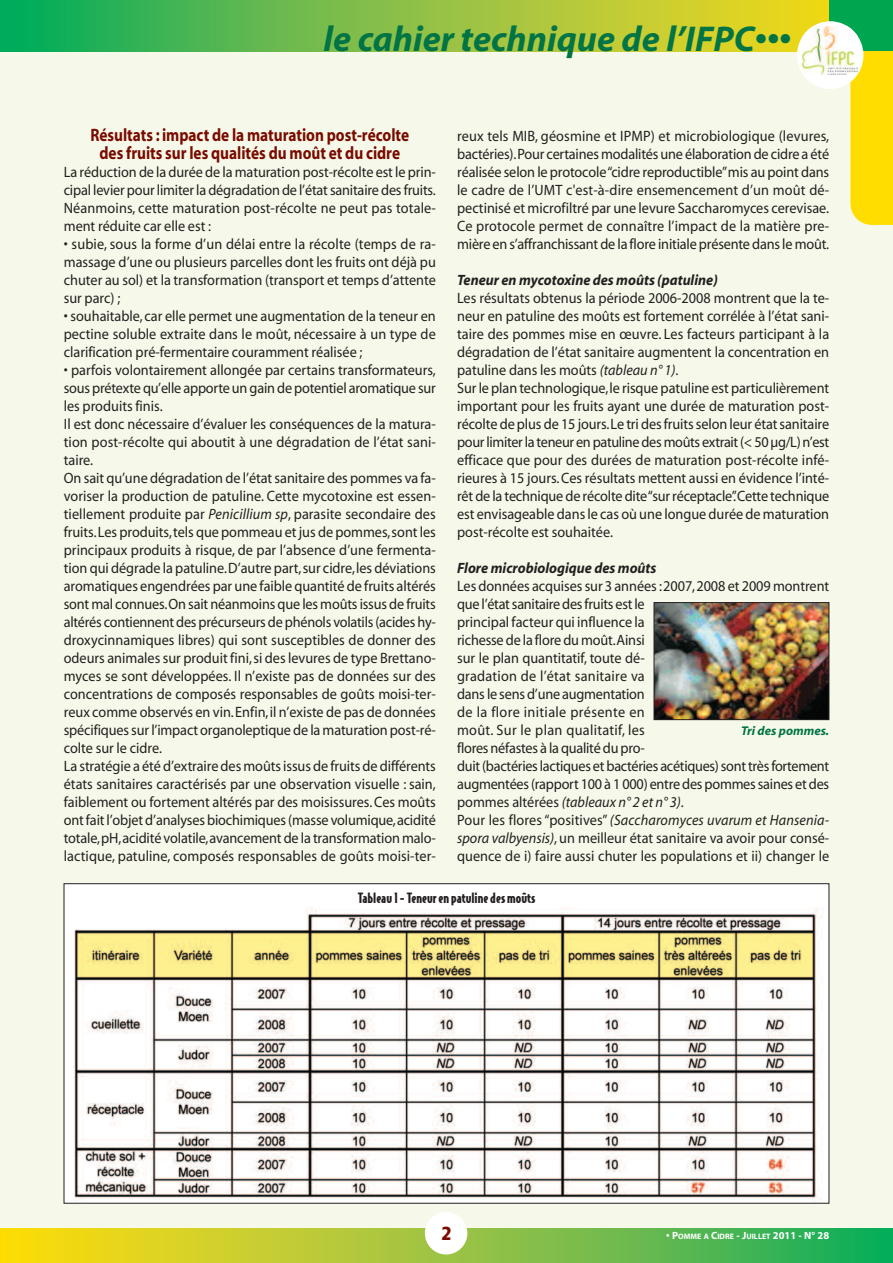
<style>
.page{position:relative;width:893px;height:1263px;background:#f6f9e9}
.page>*{position:absolute;margin:0;border:0;box-sizing:border-box;transform-origin:0 0}
.t1{font:italic 700 36px "Myriad";color:#017446}
.t2{font:500 19.5px "Burghley";color:#790b00}
.t3{font:700 18px/18px "Myriad";color:#790b00;text-align:center;scale:.85 1}
.t4{font:15px/18px "Myriad";color:#231f20;text-align:justify;scale:.95 1}
.t5{font:italic 700 15px "Myriad";color:#231f20;scale:.95 1}
.t6{font:900 13.5px "Bodega Sans";color:#231f20}
.t7{font:italic 700 12.75px "Myriad";color:#017446}
.t8{font:700 7.8px "Myriad";color:#fff}
.s1{font-style:italic}
.s2{font-size:10.5px}
</style>
<div class="page">
<div style="left:850px;top:51px;width:43px;height:174px;background:#ffdd01"></div>
<svg style="left:0;top:0;width:829px;height:51px;background:#84c043"></svg>
<div style="left:829px;top:0;width:64px;height:51px;background:#00a54f"></div>
<svg style="left:0;top:1229px;width:893px;height:34px;background:#93c33c"></svg>
<div style="left:425px;top:1212px;width:42px;height:42px;background:#fff;border-radius:50%"></div>
<div style="left:797px;top:21px;width:66px;height:68px;background:#fff;border-radius:50%"></div>
<img style="left:802px;top:27px;width:55px;height:48px">
<img style="left:656px;top:604px;width:171px;height:114px">
<div style="left:654px;top:602px;width:175px;height:118px;border:1px solid #231f20"></div>
<div style="left:64px;top:884px;width:765px;height:319px;background:#fff"></div>
<img style="left:74px;top:907px;width:750px;height:294px">
<h1 class="t1" style="left:324px;top:26px;width:469px">le cahier technique de l’IFPC•••</h1>
<p class="t3" style="left:90px;top:128px;width:377px">Résultats : impact de la maturation post-récolte des fruits sur les qualités du moût et du cidre</p>
<p class="t4" style="left:64px;top:164px;width:393px">La réduction de la durée de la maturation post-récolte est le prin&shy;cipal levier pour limiter la dégradation de l’état sanitaire des fruits.<br>Néanmoins, cette maturation post-récolte ne peut pas totale&shy;ment réduite car elle est :</p>
<p class="t4" style="left:64px;top:236px;width:393px">• subie, sous la forme d’un délai entre la récolte (temps de ra&shy;massage d’une ou plusieurs parcelles dont les fruits ont déjà pu chuter au sol) et la transformation (transport et temps d’attente sur parc) ;</p>
<p class="t4" style="left:64px;top:308px;width:393px">• souhaitable, car elle permet une augmentation de la teneur en pectine soluble extraite dans le moût, nécessaire à un type de clarification pré-fermentaire couramment réalisée ;</p>
<p class="t4" style="left:64px;top:362px;width:393px;text-align:left">• parfois volontairement allongée par certains transformateurs, sous prétexte qu’elle apporte un gain de potentiel aromatique sur les produits finis.<br>Il est donc nécessaire d’évaluer les conséquences de la matura&shy;tion post-récolte qui aboutit à une dégradation de l’état sani&shy;taire.<br>On sait qu’une dégradation de l’état sanitaire des pommes va fa&shy;voriser la production de patuline. Cette mycotoxine est essen&shy;tiellement produite par <span class="s1">Penicillium sp</span>, parasite secondaire des fruits.Les produits,tels que pommeau et jus de pommes,sont les principaux produits à risque, de par l’absence d’une fermenta&shy;tion qui dégrade la patuline.D’autre part,sur cidre,les déviations aromatiques engendrées par une faible quantité de fruits altérés sont mal connues.On sait néanmoins que les moûts issus de fruits altérés contiennent des précurseurs de phénols volatils (acides hy&shy;droxycinnamiques libres) qui sont susceptibles de donner des odeurs animales sur produit fini,si des levures de type Brettano&shy;myces se sont développées. Il n’existe pas de données sur des concentrations de composés responsables de goûts moisi-ter&shy;reux comme observés en vin.Enfin,il n’existe de pas de données spécifiques sur l’impact organoleptique de la maturation post-ré&shy;colte sur le cidre.<br>La stratégie a été d’extraire des moûts issus de fruits de différents états sanitaires caractérisés par une observation visuelle : sain, faiblement ou fortement altérés par des moisissures.Ces moûts ont fait l’objet d’analyses biochimiques (masse volumique,acidité totale,pH,acidité volatile,avancement de la transformation malo&shy;lactique, patuline, composés responsables de goûts moisi-ter-</p>
<p class="t4" style="left:457px;top:128px;width:393px">reux tels MIB, géosmine et IPMP) et microbiologique (levures, bactéries).Pour certaines modalités une élaboration de cidre a été réalisée selon le protocole“cidre reproductible”mis au point dans le cadre de l’UMT c'est-à-dire ensemencement d’un moût dé&shy;pectinisé et microfiltré par une levure Saccharomyces cerevisae.<br>Ce protocole permet de connaître l’impact de la matière pre&shy;mière en s’affranchissant de la flore initiale présente dans le moût.</p>
<p class="t5" style="left:457px;top:274px;width:276px">Teneur en mycotoxine des moûts (patuline)</p>
<p class="t4" style="left:457px;top:290px;width:393px;text-align:left">Les résultats obtenus la période 2006-2008 montrent que la te&shy;neur en patuline des moûts est fortement corrélée à l’état sani&shy;taire des pommes mise en œuvre. Les facteurs participant à la dégradation de l’état sanitaire augmentent la concentration en patuline dans les moûts <span class="s1">(tableau n° 1)</span>.<br>Sur le plan technologique,le risque patuline est particulièrement important pour les fruits ayant une durée de maturation post&shy;récolte de plus de 15 jours.Le tri des fruits selon leur état sanitaire pour limiter la teneur en patuline des moûts extrait (&lt; 50 µg/L) n’est efficace que pour des durées de maturation post-récolte infé&shy;rieures à 15 jours.Ces résultats mettent aussi en évidence l’inté&shy;rêt de la technique de récolte dite“sur réceptacle”.Cette technique est envisageable dans le cas où une longue durée de maturation post-récolte est souhaitée.</p>
<p class="t5" style="left:457px;top:562px;width:211px">Flore microbiologique des moûts</p>
<p class="t4" style="left:457px;top:578px;width:393px;text-align:left">Les données acquises sur 3 années :2007,2008 et 2009 montrent que l’état sanitaire des fruits est le<br>principal facteur qui influence la<br>richesse de la flore du moût.Ainsi<br>sur le plan quantitatif, toute dé-<br>gradation de l’état sanitaire va<br>dans le sens d’une augmentation<br>de la flore initiale présente en<br>moût. Sur le plan qualitatif, les<br>flores néfastes à la qualité du pro-<br>duit (bactéries lactiques et bactéries acétiques) sont très fortement augmentées (rapport 100 à 1 000) entre des pommes saines et des pommes altérées <span class="s1">(tableaux n° 2 et n° 3)</span>.<br>Pour les flores “positives” <span class="s1">(Saccharomyces uvarum et Hansenia&shy;spora valbyensis)</span>, un meilleur état sanitaire va avoir pour consé&shy;quence de i) faire aussi chuter les populations et ii) changer le</p>
<p class="t7" style="left:741px;top:725px;width:90px">Tri des pommes.</p>
<p class="t6" style="left:358px;top:890px;width:179px">Tableau 1- Teneuren patuline desmoûts</p>
<h2 class="t2" style="left:442px;top:1221px;width:11px">2</h2>
<p class="t8" style="left:666px;top:1233px;width:165px"><span class="s2">• P</span>OMME A <span class="s2">C</span>IDRE <span class="s2">- J</span>UILLET <span class="s2">2011 - N° 28</span></p>
</div>
